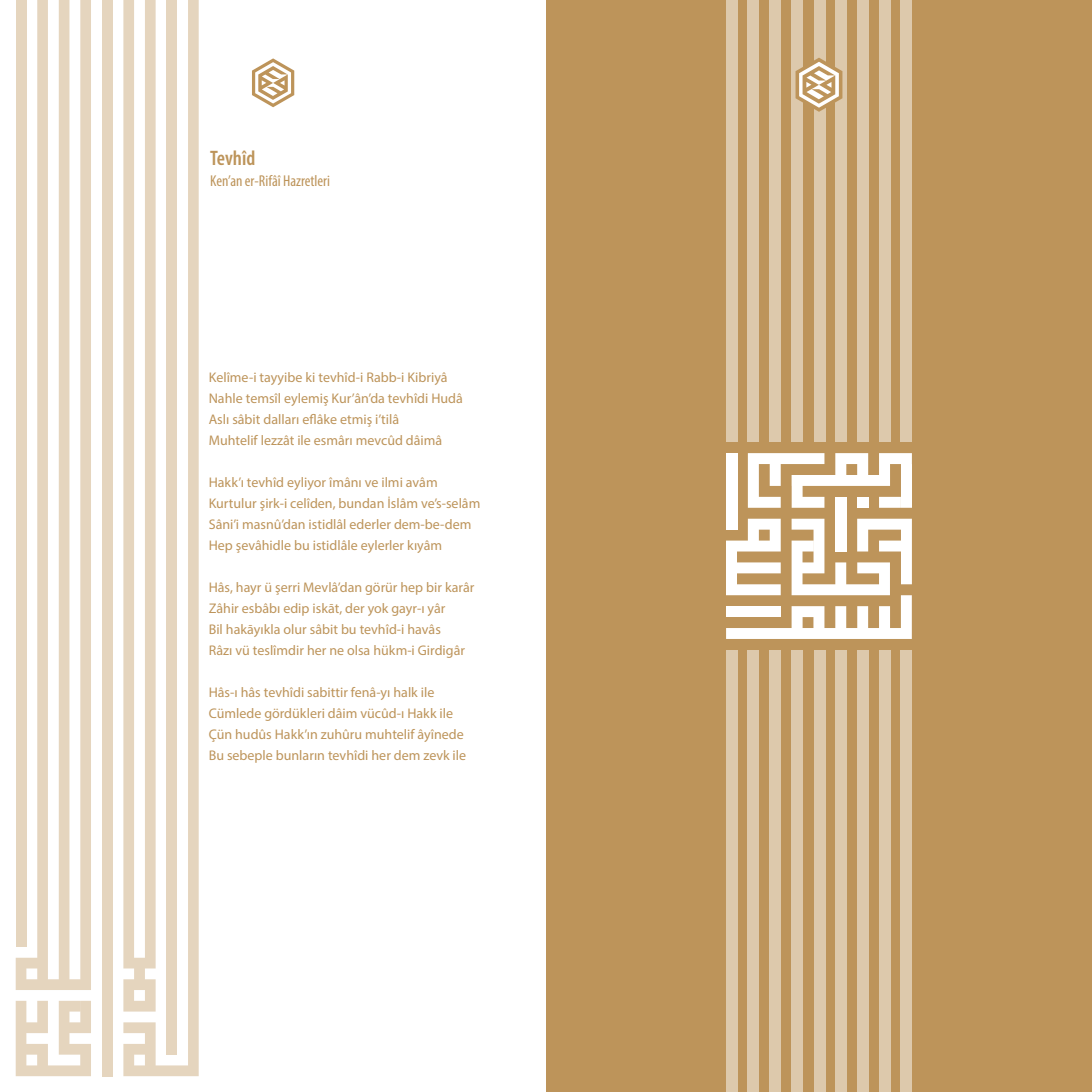
<style>
.page{position:relative;width:1092px;height:1092px;background:#fff}
.page>*{position:absolute;margin:0;border:0;box-sizing:border-box;transform-origin:0 0}
.t1{font:600 condensed 21px "Myriad Pro";color:#bd945a}
.t2{font:condensed 15.75px "Myriad Pro";color:#bd945a}
.t3{font:14px/21px "Myriad Pro";color:#bd945a}
</style>
<div class="page">
<div style="left:546px;top:0;width:545px;height:1091px;background:#bd945a"></div>
<div style="left:726px;top:0;width:11px;height:442px;background:#ddc9ac"></div>
<div style="left:769px;top:0;width:12px;height:442px;background:#ddc9ac"></div>
<div style="left:813px;top:0;width:12px;height:442px;background:#ddc9ac"></div>
<div style="left:857px;top:0;width:12px;height:442px;background:#ddc9ac"></div>
<div style="left:747px;top:0;width:12px;height:442px;background:#ddc9ac"></div>
<div style="left:790px;top:0;width:12px;height:442px;background:#ddc9ac"></div>
<div style="left:835px;top:0;width:11px;height:442px;background:#ddc9ac"></div>
<div style="left:879px;top:0;width:11px;height:442px;background:#ddc9ac"></div>
<div style="left:900px;top:0;width:11px;height:442px;background:#ddc9ac"></div>
<div style="left:726px;top:453px;width:11px;height:76px;background:#fff"></div>
<div style="left:835px;top:497px;width:11px;height:54px;background:#fff"></div>
<svg style="left:747px;top:453px;width:164px;height:54px"></svg>
<svg style="left:726px;top:518px;width:185px;height:121px"></svg>
<div style="left:726px;top:649px;width:11px;height:442px;background:#ddc9ac"></div>
<div style="left:769px;top:649px;width:12px;height:442px;background:#ddc9ac"></div>
<div style="left:813px;top:649px;width:12px;height:442px;background:#ddc9ac"></div>
<div style="left:857px;top:649px;width:12px;height:442px;background:#ddc9ac"></div>
<div style="left:747px;top:649px;width:12px;height:442px;background:#ddc9ac"></div>
<div style="left:790px;top:649px;width:12px;height:442px;background:#ddc9ac"></div>
<div style="left:835px;top:649px;width:11px;height:442px;background:#ddc9ac"></div>
<div style="left:879px;top:649px;width:11px;height:442px;background:#ddc9ac"></div>
<div style="left:900px;top:649px;width:11px;height:442px;background:#ddc9ac"></div>
<svg style="left:795px;top:58px;width:47px;height:54px"></svg>
<svg style="left:252px;top:58px;width:42px;height:49px"></svg>
<div style="left:102px;top:0;width:10px;height:1076px;background:#e5d5be"></div>
<svg style="left:16px;top:0;width:75px;height:989px;fill:#e5d5be"></svg>
<svg style="left:123px;top:0;width:76px;height:1076px"></svg>
<svg style="left:123px;top:0;width:33px;height:1011px"></svg>
<svg style="left:16px;top:1000px;width:75px;height:76px"></svg>
<h1 class="t1" style="left:210px;top:146px;width:47px">Tevhîd</h1>
<p class="t2" style="left:210px;top:171px;width:121px">Ken’an er-Rifâî Hazretleri</p>
<p class="t3" style="left:209px;top:366px;width:256px">Kelîme-i tayyibe ki tevhîd-i Rabb-i Kibriyâ Nahle temsîl eylemiş Kur’ân’da tevhîdi Hudâ Aslı sâbit dalları eflâke etmiş i’tilâ<br>Muhtelif lezzât ile esmârı mevcûd dâimâ</p>
<p class="t3" style="left:209px;top:471px;width:273px">Hakk’ı tevhîd eyliyor îmânı ve ilmi avâm Kurtulur şirk-i celîden, bundan İslâm ve’s-selâm Sâni’i masnû’dan istidlâl ederler dem-be-dem Hep şevâhidle bu istidlâle eylerler kıyâm</p>
<p class="t3" style="left:209px;top:576px;width:267px">Hâs, hayr ü şerri Mevlâ’dan görür hep bir karâr Zâhir esbâbı edip iskāt, der yok gayr-ı yâr<br>Bil hakāyıkla olur sâbit bu tevhîd-i havâs<br>Râzı vü teslîmdir her ne olsa hükm-i Girdigâr</p>
<p class="t3" style="left:209px;top:681px;width:259px">Hâs-ı hâs tevhîdi sabittir fenâ-yı halk ile Cümlede gördükleri dâim vücûd-ı Hakk ile Çün hudûs Hakk’ın zuhûru muhtelif âyînede Bu sebeple bunların tevhîdi her dem zevk ile</p>
</div>
